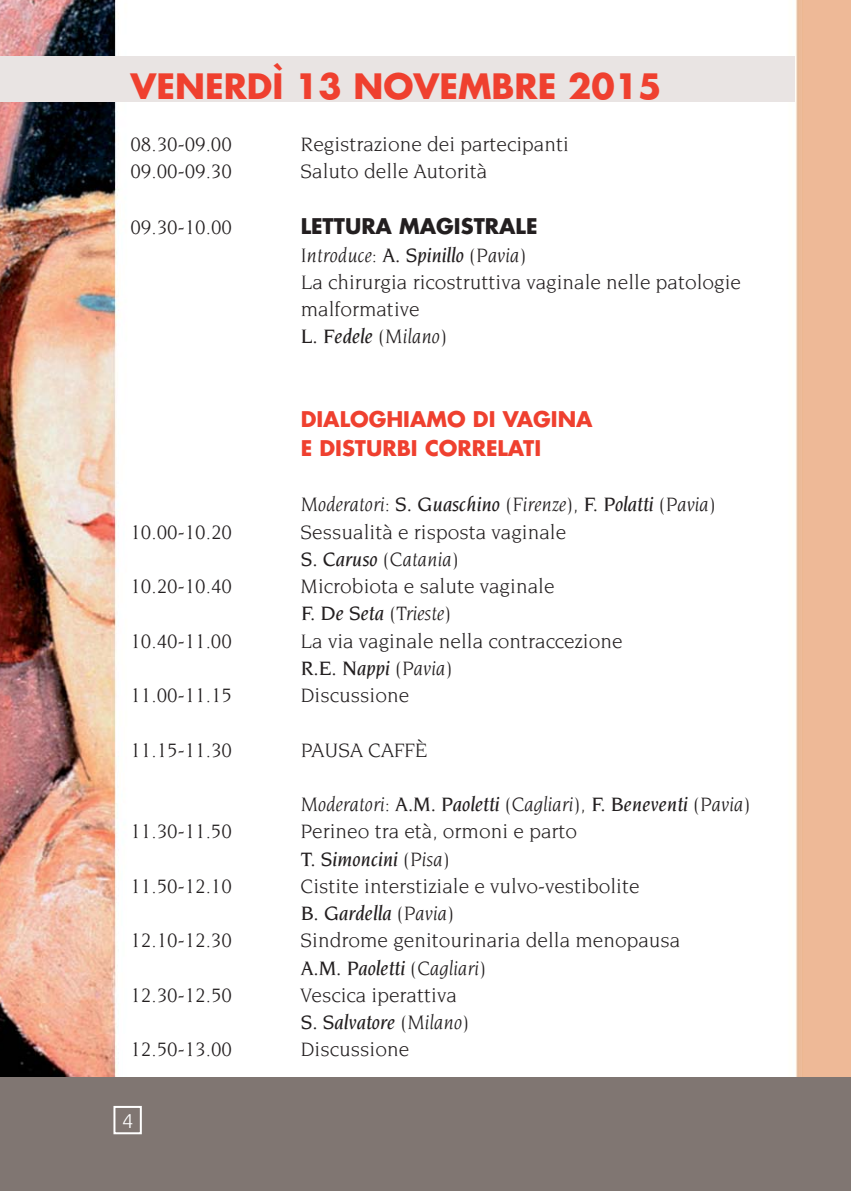
<style>
.page{position:relative;width:851px;height:1191px;background:#fff}
.page>*{position:absolute;margin:0;border:0;box-sizing:border-box;transform-origin:0 0}
.t1{font:700 34px "Futura";color:#ef402f}
.t2{font:21px/27.2px "Novarese";color:#231f20}
.t3{font:italic 21px "Novarese";color:#231f20}
.t4{font:700 21px/29.4px "Futura";color:#ef402f}
.t5{font:700 21px "Futura";color:#231f20}
.t6{font:300 20px "Ubuntu";color:#fff}
.s1{font-style:italic}
.s2{font-weight:500;font-style:italic}
.s3{font-weight:500}
</style>
<div class="page">
<img style="left:0;top:0;width:850px;height:1077px">
<div style="left:0;top:1077px;width:850px;height:114px;background:#807672"></div>
<div style="left:0;top:57px;width:794px;height:45px;background:#e9e4e3"></div>
<div style="left:113px;top:1106px;width:29px;height:28px;border:2px solid #fff"></div>
<h1 class="t1" style="left:130px;top:71px;width:532px">VENERDÌ 13 NOVEMBRE 2015</h1>
<p class="t2" style="left:130px;top:131px;width:103px">08.30-09.00</p>
<p class="t2" style="left:300px;top:131px;width:270px">Registrazione dei partecipanti</p>
<p class="t2" style="left:130px;top:159px;width:103px">09.00-09.30</p>
<p class="t2" style="left:300px;top:159px;width:188px">Saluto delle Autorità</p>
<p class="t2" style="left:130px;top:215px;width:103px">09.30-10.00</p>
<p class="t5" style="left:300px;top:216px;width:238px">LETTURA MAGISTRALE</p>
<p class="t2" style="left:300px;top:242px;width:442px"><span class="s1">Introduce:</span> <span class="s2">A. Spinillo</span> <span class="s1">(Pavia)<br></span>La chirurgia ricostruttiva vaginale nelle patologie malformative<br><span class="s2">L. Fedele</span> <span class="s1">(Milano)</span></p>
<p class="t4" style="left:300px;top:406px;width:293px">DIALOGHIAMO DI VAGINA<br>E DISTURBI CORRELATI</p>
<p class="t3" style="left:300px;top:495px;width:417px">Moderatori: <span class="s3">S. Guaschino</span> (Firenze), <span class="s3">F. Polatti</span> (Pavia)</p>
<p class="t2" style="left:130px;top:519px;width:103px">10.00-10.20</p>
<p class="t2" style="left:300px;top:519px;width:267px">Sessualità e risposta vaginale<br><span class="s2">S. Caruso</span> <span class="s1">(Catania)</span></p>
<p class="t2" style="left:130px;top:574px;width:103px">10.20-10.40</p>
<p class="t2" style="left:300px;top:574px;width:255px">Microbiota e salute vaginale<br><span class="s2">F. De Seta</span> <span class="s1">(Trieste)</span></p>
<p class="t2" style="left:130px;top:628px;width:103px">10.40-11.00</p>
<p class="t2" style="left:300px;top:628px;width:323px">La via vaginale nella contraccezione<br><span class="s2">R.E. Nappi</span> <span class="s1">(Pavia)</span></p>
<p class="t2" style="left:130px;top:683px;width:103px">11.00-11.15</p>
<p class="t2" style="left:300px;top:683px;width:110px">Discussione</p>
<p class="t2" style="left:130px;top:737px;width:103px">11.15-11.30</p>
<p class="t3" style="left:300px;top:741px;width:128px">PAUSA CAFFÈ</p>
<p class="t3" style="left:300px;top:795px;width:451px">Moderatori: <span class="s3">A.M. Paoletti</span> (Cagliari), <span class="s3">F. Beneventi</span> (Pavia)</p>
<p class="t2" style="left:130px;top:819px;width:103px">11.30-11.50</p>
<p class="t2" style="left:300px;top:819px;width:278px">Perineo tra età, ormoni e parto<br><span class="s2">T. Simoncini</span> <span class="s1">(Pisa)</span></p>
<p class="t2" style="left:130px;top:873px;width:103px">11.50-12.10</p>
<p class="t2" style="left:300px;top:873px;width:340px">Cistite interstiziale e vulvo-vestibolite<br><span class="s2">B. Gardella</span> <span class="s1">(Pavia)</span></p>
<p class="t2" style="left:130px;top:928px;width:103px">12.10-12.30</p>
<p class="t2" style="left:300px;top:928px;width:381px">Sindrome genitourinaria della menopausa<br><span class="s2">A.M. Paoletti</span> <span class="s1">(Cagliari)</span></p>
<p class="t2" style="left:130px;top:982px;width:103px">12.30-12.50</p>
<p class="t2" style="left:300px;top:982px;width:170px">Vescica iperattiva<br><span class="s2">S. Salvatore</span> <span class="s1">(Milano)</span></p>
<p class="t2" style="left:130px;top:1037px;width:103px">12.50-13.00</p>
<p class="t2" style="left:300px;top:1037px;width:110px">Discussione</p>
<p class="t6" style="left:122px;top:1109px;width:13px">4</p>
</div>
